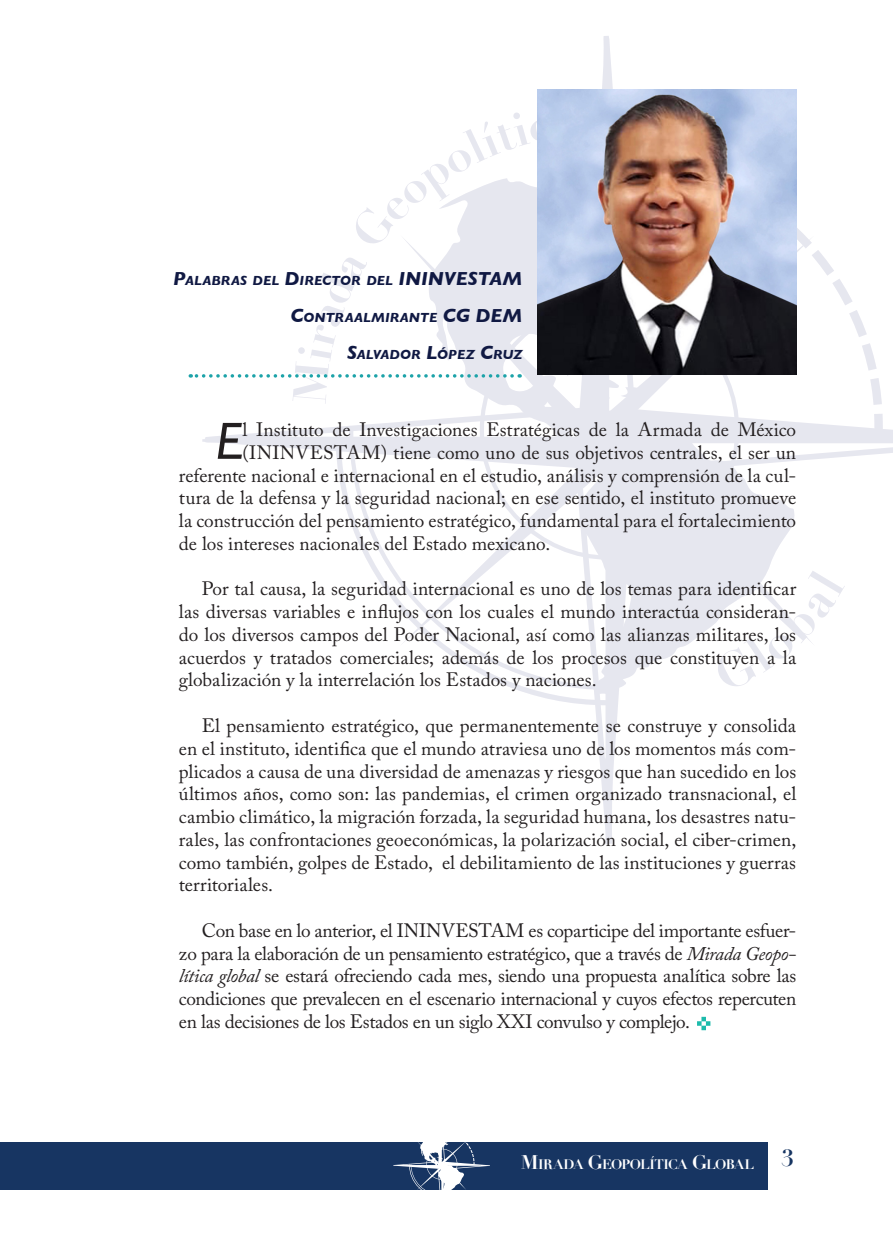
<style>
.page{position:relative;width:893px;height:1241px;background:#fff}
.page>*{position:absolute;margin:0;border:0;box-sizing:border-box;transform-origin:0 0}
.t1{font:italic 500 52.68px "Gill Sans";color:#231f20}
.t2{font:19.25px/22.8px "Adobe Caslon Pro";color:#231f20;text-align:justify}
.t3{font:italic 700 13.47px "Gill Sans";letter-spacing:.005em;color:#101943}
.t4{font:700 13.47px "Didot";letter-spacing:-.035em;color:#fff}
.s1{font-size:19.25px}
.s2{font-style:italic}
</style>
<div class="page">
<div style="left:0;top:1141px;width:767px;height:48px;background:#173562"></div>
<svg style="left:393px;top:1141px;width:97px;height:49px"></svg>
<svg style="left:538px;top:36px;width:355px;height:808px"></svg>
<img style="left:537px;top:89px;width:259px;height:23px">
<svg style="left:697px;top:1016px;width:13px;height:14px"></svg>
<svg style="left:190px;top:112px;width:655px;height:580px"></svg>
<p class="t3" style="left:173px;top:273px;width:297px"><span class="s1">P</span>ALABRAS DEL <span class="s1">D</span>IRECTOR DEL <span class="s1">ININVESTAM</span></p>
<p class="t3" style="left:290px;top:310px;width:201px"><span class="s1">C</span>ONTRAALMIRANTE <span class="s1">CG DEM</span></p>
<p class="t3" style="left:347px;top:346px;width:177px"><span class="s1">S</span>ALVADOR <span class="s1">L</span>ÓPEZ <span class="s1">C</span>RUZ</p>
<p class="t1" style="left:216px;top:409px;width:28px">E</p>
<p class="t2" style="left:243px;top:418px;width:555px">l Instituto de Investigaciones Estratégicas de la Armada de México</p>
<p class="t2" style="left:243px;top:440px;width:555px">(ININVESTAM) tiene como uno de sus objetivos centrales, el ser un</p>
<p class="t2" style="left:179px;top:463px;width:619px">referente nacional e internacional en el estudio, análisis y comprensión de la cul-</p>
<p class="t2" style="left:179px;top:486px;width:619px">tura de la defensa y la seguridad nacional; en ese sentido, el instituto promueve</p>
<p class="t2" style="left:179px;top:509px;width:619px">la construcción del pensamiento estratégico, fundamental para el fortalecimiento</p>
<p class="t2" style="left:179px;top:531px;width:373px">de los intereses nacionales del Estado mexicano.</p>
<p class="t2" style="left:179px;top:577px;width:619px;text-indent:23px">Por tal causa, la seguridad internacional es uno de los temas para identificar las diversas variables e influjos con los cuales el mundo interactúa consideran&shy;do los diversos campos del Poder Nacional, así como las alianzas militares, los acuerdos y tratados comerciales; además de los procesos que constituyen a la globalización y la interrelación los Estados y naciones.</p>
<p class="t2" style="left:179px;top:713px;width:619px;text-indent:23px">El pensamiento estratégico, que permanentemente se construye y consolida en el instituto, identifica que el mundo atraviesa uno de los momentos más com&shy;plicados a causa de una diversidad de amenazas y riesgos que han sucedido en los últimos años, como son: las pandemias, el crimen organizado transnacional, el cambio climático, la migración forzada, la seguridad humana, los desastres natu&shy;rales, las confrontaciones geoeconómicas, la polarización social, el ciber-crimen, como también, golpes de Estado, el debilitamiento de las instituciones y guerras territoriales.</p>
<p class="t2" style="left:179px;top:918px;width:619px;text-indent:23px">Con base en lo anterior, el ININVESTAM es coparticipe del importante esfuer&shy;zo para la elaboración de un pensamiento estratégico, que a través de <span class="s2">Mirada Geopo&shy;lítica global</span> se estará ofreciendo cada mes, siendo una propuesta analítica sobre las condiciones que prevalecen en el escenario internacional y cuyos efectos repercuten en las decisiones de los Estados en un siglo XXI convulso y complejo.</p>
<p class="t4" style="left:521px;top:1155px;width:275px"><span class="s1">M</span>IRADA <span class="s1">G</span>EOPOLÍTICA <span class="s1">G</span>LOBAL <sup>3</sup></p>
</div>
